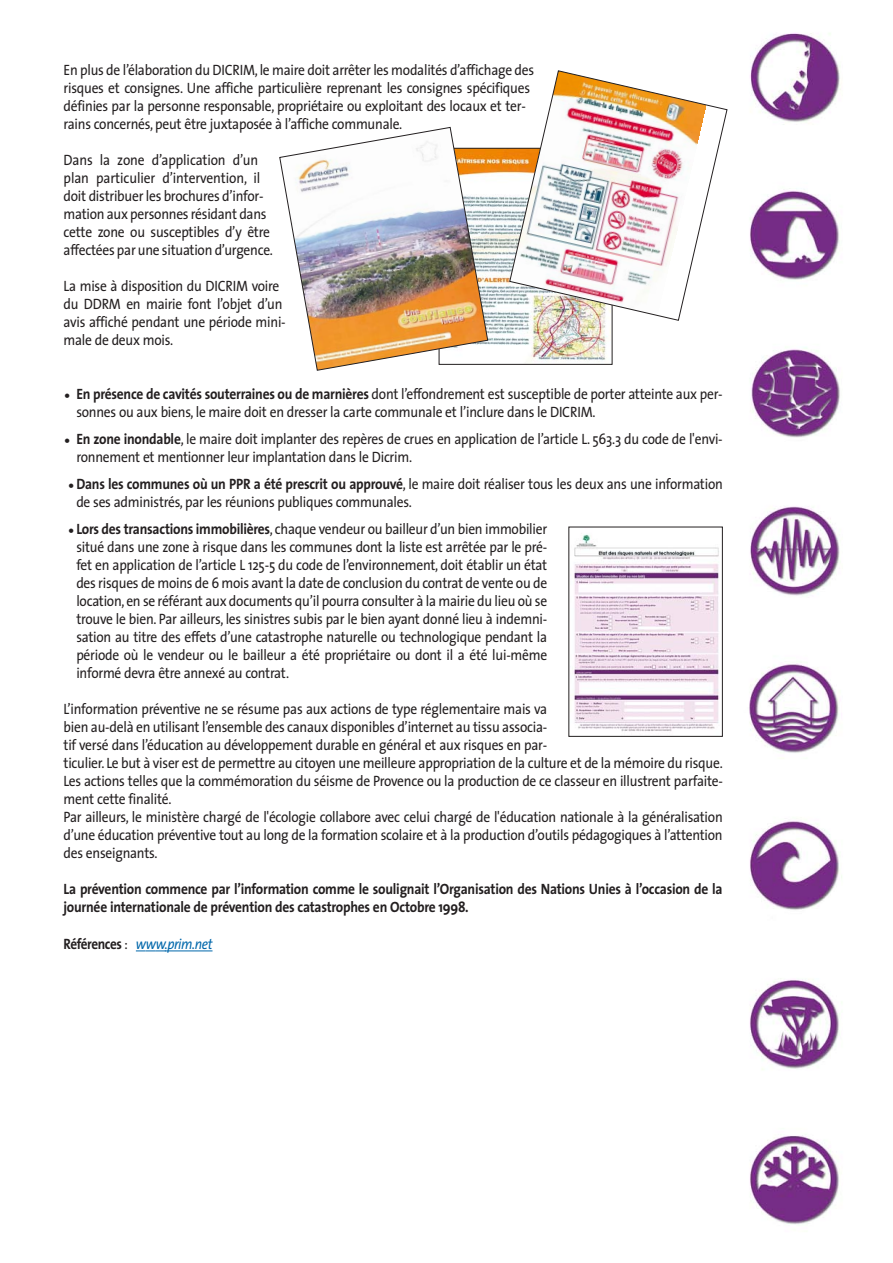
<style>
.page{position:relative;width:893px;height:1263px;background:#fff}
.page>*{position:absolute;margin:0;border:0;box-sizing:border-box;transform-origin:0 0}
.t1{font:15px/18px "The Sans";letter-spacing:-.02em;color:#231f20;scale:.9 1}
.t2{font:700 15px/18px "The Sans";letter-spacing:-.02em;color:#231f20;scale:.9 1}
.t3{font:italic 15px "The Sans";letter-spacing:-.03em;color:#0067ab;scale:.88 1}
.s1{font-size:18px}
.s2{font-weight:700}
.s3{font-weight:700;font-style:normal;color:#231f20}
.s4{font-style:normal;color:#231f20}
</style>
<div class="page">
<img style="left:488px;top:150px;width:120px;height:211px">
<img style="left:573px;top:534px;width:146px;height:198px">
<div style="left:568px;top:527px;width:155px;height:210px;border:1px solid #231f20"></div>
<img style="left:509px;top:70px;width:219px;height:251px">
<img style="left:749px;top:33px;width:93px;height:1192px">
<img style="left:279px;top:127px;width:209px;height:244px">
<svg style="left:136px;top:951px;width:29px;height:1px"></svg>
<hr style="left:165px;top:951px;width:47px;height:1px;background:#0067ab">
<p class="t1" style="left:64px;top:63px;width:524px">En plus de l’élaboration du DICRIM, le maire doit arrêter les modalités d’affichage des risques et consignes. Une affiche particulière reprenant les consignes spécifiques définies par la personne responsable, propriétaire ou exploitant des locaux et ter&shy;rains concernés, peut être juxtaposée à l’affiche communale.</p>
<p class="t1" style="left:64px;top:153px;width:234px">Dans la zone d’application d’un plan particulier d’intervention, il doit distribuer les brochures d’infor&shy;mation aux personnes résidant dans cette zone ou susceptibles d’y être affectées par une situation d’urgence.</p>
<p class="t1" style="left:64px;top:279px;width:248px">La mise à disposition du DICRIM voire du DDRM en mairie font l’objet d’un avis affiché pendant une période mini&shy;male de deux mois.</p>
<p class="t1" style="left:76px;top:387px;width:720px;text-indent:-13px"><span class="s1">•</span> <span class="s2">En présence de cavités souterraines ou de marnières</span> dont l’effondrement est susceptible de porter atteinte aux per&shy;sonnes ou aux biens, le maire doit en dresser la carte communale et l’inclure dans le DICRIM.</p>
<p class="t1" style="left:76px;top:432px;width:720px;text-indent:-13px"><span class="s1">•</span> <span class="s2">En zone inondable</span>, le maire doit implanter des repères de crues en application de l’article L. 563.3 du code de l'envi&shy;ronnement et mentionner leur implantation dans le Dicrim.</p>
<p class="t1" style="left:76px;top:477px;width:720px;text-indent:-9px"><span class="s1">•</span><span class="s2">Dans les communes où un PPR a été prescrit ou approuvé</span>, le maire doit réaliser tous les deux ans une information de ses administrés, par les réunions publiques communales.</p>
<p class="t1" style="left:76px;top:522px;width:525px;text-align:justify;text-indent:-9px"><span class="s1">•</span><span class="s2">Lors des transactions immobilières</span>, chaque vendeur ou bailleur d’un bien immobilier situé dans une zone à risque dans les communes dont la liste est arrêtée par le pré&shy;fet en application de l’article L 125-5 du code de l’environnement, doit établir un état des risques de moins de 6 mois avant la date de conclusion du contrat de vente ou de location, en se référant aux documents qu’il pourra consulter à la mairie du lieu où se trouve le bien. Par ailleurs, les sinistres subis par le bien ayant donné lieu à indemni&shy;sation au titre des effets d’une catastrophe naturelle ou technologique pendant la période où le vendeur ou le bailleur a été propriétaire ou dont il a été lui-même informé devra être annexé au contrat.</p>
<p class="t1" style="left:64px;top:702px;width:734px">L’information préventive ne se résume pas aux actions de type réglementaire mais va<br>bien au-delà en utilisant l’ensemble des canaux disponibles d’internet au tissu associa-<br>tif versé dans l’éducation au développement durable en général et aux risques en par-<br>ticulier. Le but à viser est de permettre au citoyen une meilleure appropriation de la culture et de la mémoire du risque.<br>Les actions telles que la commémoration du séisme de Provence ou la production de ce classeur en illustrent parfaite&shy;ment cette finalité.<br>Par ailleurs, le ministère chargé de l'écologie collabore avec celui chargé de l'éducation nationale à la généralisation d’une éducation préventive tout au long de la formation scolaire et à la production d’outils pédagogiques à l’attention des enseignants.</p>
<p class="t2" style="left:64px;top:880px;width:734px">La prévention commence par l’information comme le soulignait l’Organisation des Nations Unies à l’occasion de la journée internationale de prévention des catastrophes en Octobre 1998.</p>
<p class="t3" style="left:64px;top:938px;width:171px"><span class="s3">Références</span> <span class="s4">:</span> www.prim.net</p>
</div>
